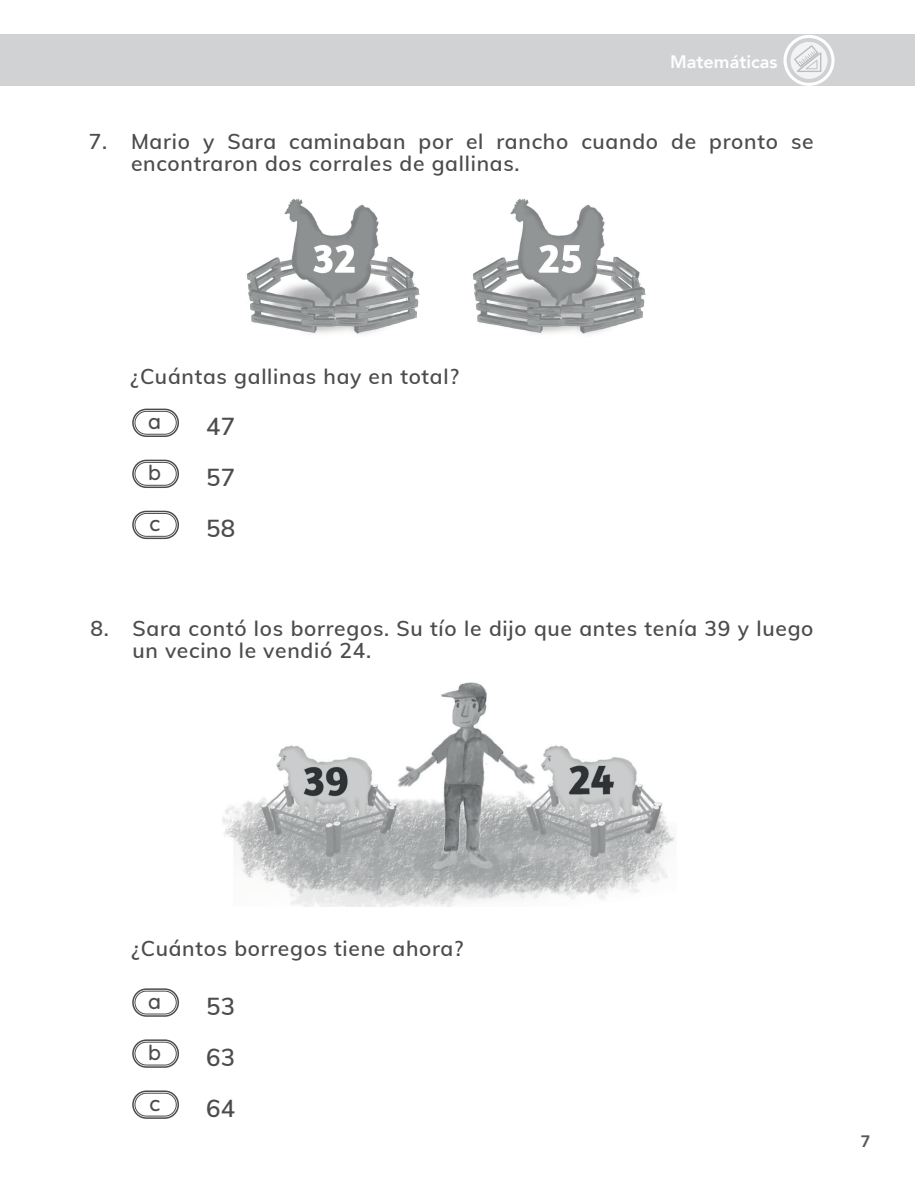
<style>
.page{position:relative;width:915px;height:1191px;background:#fff}
.page>*{position:absolute;margin:0;border:0;box-sizing:border-box;transform-origin:0 0}
.t1{font:600 24px "Muli";color:#4b4c4d}
.t2{font:600 21px/22.5px "Muli";letter-spacing:.035em;color:#4b4c4d}
.t3{font:500 21px "Quicksand";color:#4b4c4d}
.t4{font:800 18px "Avenir";color:#fff}
.t5{font:800 16.5px "Avenir";color:#57585a}
</style>
<div class="page">
<div style="left:0;top:34px;width:914px;height:52px;background:#d1d2d4"></div>
<svg style="left:783px;top:35px;width:51px;height:51px"></svg>
<div style="left:786px;top:38px;width:45px;height:45px;background:#cfd0d2;border-radius:50%"></div>
<div style="left:790px;top:42px;width:37px;height:37px;background:#f2f3f4;border-radius:50%"></div>
<svg style="left:792px;top:44px;width:29px;height:29px"></svg>
<div style="left:132px;top:988px;width:47px;height:28px;border:2px solid #4b4c4d;border-radius:13px"></div>
<div style="left:135px;top:991px;width:41px;height:23px;border:1px solid #4b4c4d;border-radius:11px"></div>
<div style="left:132px;top:1039px;width:47px;height:28px;border:2px solid #4b4c4d;border-radius:13px"></div>
<div style="left:135px;top:1042px;width:41px;height:23px;border:1px solid #4b4c4d;border-radius:11px"></div>
<div style="left:132px;top:1090px;width:47px;height:28px;border:2px solid #4b4c4d;border-radius:13px"></div>
<div style="left:135px;top:1093px;width:41px;height:23px;border:1px solid #4b4c4d;border-radius:11px"></div>
<img style="left:222px;top:682px;width:453px;height:225px">
<img style="left:472px;top:198px;width:174px;height:136px">
<img style="left:246px;top:198px;width:174px;height:136px">
<div style="left:132px;top:408px;width:47px;height:29px;border:2px solid #4b4c4d;border-radius:13px"></div>
<div style="left:135px;top:411px;width:41px;height:23px;border:1px solid #4b4c4d;border-radius:11px"></div>
<div style="left:132px;top:459px;width:47px;height:29px;border:2px solid #4b4c4d;border-radius:13px"></div>
<div style="left:135px;top:462px;width:41px;height:23px;border:1px solid #4b4c4d;border-radius:11px"></div>
<div style="left:132px;top:511px;width:47px;height:28px;border:2px solid #4b4c4d;border-radius:13px"></div>
<div style="left:135px;top:513px;width:41px;height:23px;border:1px solid #4b4c4d;border-radius:11px"></div>
<p class="t4" style="left:670px;top:48px;width:109px">Matemáticas</p>
<p class="t2" style="left:131px;top:129px;width:684px;text-indent:-42px">7. Mario y Sara caminaban por el rancho cuando de pronto se encontraron dos corrales de gallinas.</p>
<p class="t2" style="left:131px;top:364px;width:330px">¿Cuántas gallinas hay en total?</p>
<p class="t3" style="left:148px;top:404px;width:14px">a</p>
<p class="t1" style="left:206px;top:409px;width:30px">47</p>
<p class="t3" style="left:148px;top:455px;width:14px">b</p>
<p class="t1" style="left:206px;top:460px;width:30px">57</p>
<p class="t3" style="left:149px;top:506px;width:12px">c</p>
<p class="t1" style="left:206px;top:511px;width:30px">58</p>
<p class="t2" style="left:132px;top:616px;width:682px;text-indent:-42px">8. Sara contó los borregos. Su tío le dijo que antes tenía 39 y luego un vecino le vendió 24.</p>
<p class="t2" style="left:131px;top:935px;width:333px">¿Cuántos borregos tiene ahora?</p>
<p class="t3" style="left:148px;top:984px;width:14px">a</p>
<p class="t1" style="left:206px;top:988px;width:30px">53</p>
<p class="t3" style="left:148px;top:1035px;width:14px">b</p>
<p class="t1" style="left:206px;top:1039px;width:30px">63</p>
<p class="t3" style="left:149px;top:1086px;width:12px">c</p>
<p class="t1" style="left:206px;top:1090px;width:30px">64</p>
<p class="t5" style="left:860px;top:1128px;width:11px">7</p>
</div>
